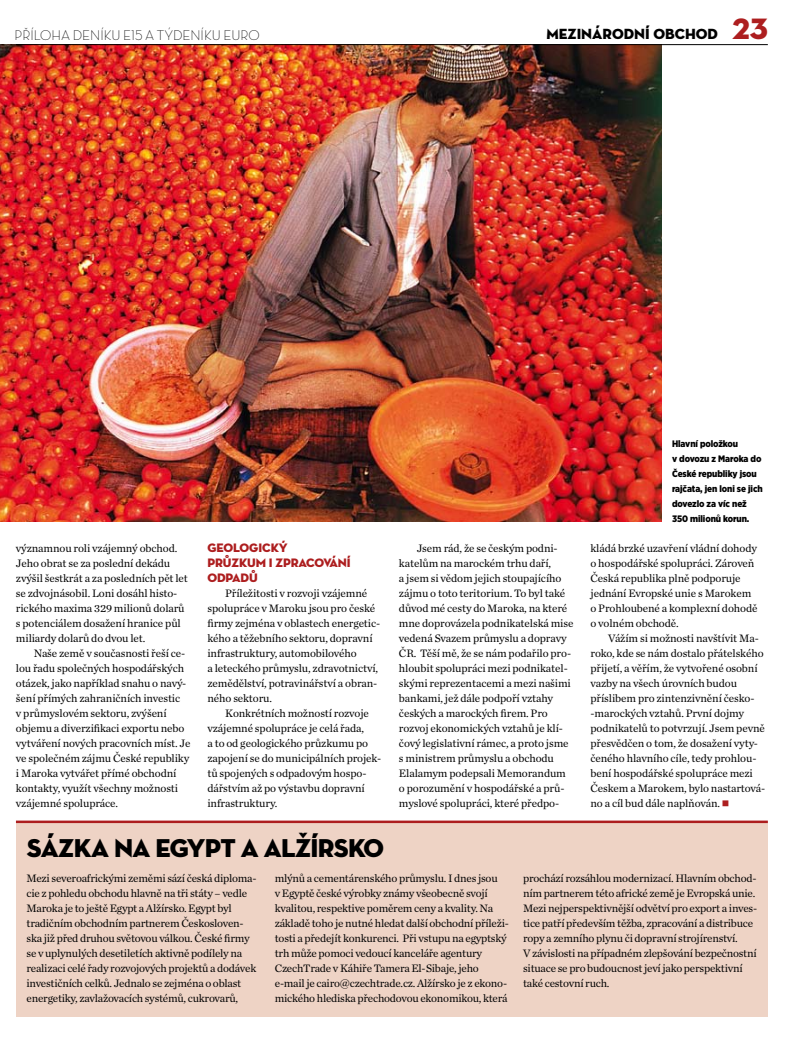
<style>
.page{position:relative;width:798px;height:1053px;background:#fff}
.page>*{position:absolute;margin:0;border:0;box-sizing:border-box;transform-origin:0 0}
.t1{font:26.25px "Neutra Disp Titling";letter-spacing:-.025em;color:#000}
.t2{font:15px "Neutra Disp Titling";color:#000}
.t3{font:14.25px "Neutra Disp Light Alt";color:#000}
.t4{font:12.5px/15px "Neutra Disp Titling";letter-spacing:-.01em;color:#ad1e1f}
.t5{font:11.25px/15px "Chronicle Text G1";letter-spacing:-.01em;color:#000}
.t6{font:900 9.38px/15px "Gotham Narrow";letter-spacing:-.01em;color:#000}
.s1{font-size:30px;color:#ad1e1f}
.s2{color:#ad1e1f}
</style>
<div class="page">
<img style="left:0;top:44px;width:661px;height:477px">
<div style="left:16px;top:821px;width:751px;height:195px;background:#eed3c5"></div>
<hr style="left:16px;top:820px;width:751px;height:3px;background:#ad1e1f">
<hr style="left:16px;top:44px;width:751px;height:1px;background:#000">
<p class="t3" style="left:15px;top:27px;width:9px">PŘÍLOHA</p>
<p class="t3" style="left:73px;top:27px;width:9px">DENÍKU</p>
<p class="t3" style="left:123px;top:27px;width:31px">E15 ATÝDENÍKU</p>
<p class="t3" style="left:223px;top:27px;width:10px">EURO</p>
<p class="t2" style="left:546px;top:25px;width:223px">MEZINÁRODNÍ OBCHOD <span class="s1">23</span></p>
<p class="t5" style="left:16px;top:539px;width:163px">významnou roli vzájemný obchod.</p>
<p class="t5" style="left:16px;top:554px;width:156px">Jeho obrat se za poslední dekádu</p>
<p class="t5" style="left:16px;top:569px;width:173px">zvýšil šestkrát a za posledních pět let</p>
<p class="t5" style="left:16px;top:584px;width:163px">se zdvojnásobil. Loni dosáhl histo-</p>
<p class="t5" style="left:16px;top:599px;width:170px">rického maxima 329 milionů dolarů</p>
<p class="t5" style="left:16px;top:614px;width:166px">s potenciálem dosažení hranice půl</p>
<p class="t5" style="left:16px;top:629px;width:131px">miliardy dolarů do dvou let.</p>
<p class="t5" style="left:34px;top:644px;width:153px">Naše země v současnosti řeší ce-</p>
<p class="t5" style="left:16px;top:659px;width:170px">lou řadu společných hospodářských</p>
<p class="t5" style="left:16px;top:674px;width:172px">otázek, jako například snahu o navý-</p>
<p class="t5" style="left:16px;top:689px;width:166px">šení přímých zahraničních investic</p>
<p class="t5" style="left:16px;top:704px;width:152px">v průmyslovém sektoru, zvýšení</p>
<p class="t5" style="left:16px;top:719px;width:170px">objemu a diverzifikaci exportu nebo</p>
<p class="t5" style="left:16px;top:734px;width:176px">vytváření nových pracovních míst. Je</p>
<p class="t5" style="left:16px;top:749px;width:175px">ve společném zájmu České republiky</p>
<p class="t5" style="left:16px;top:764px;width:162px">i Maroka vytvářet přímé obchodní</p>
<p class="t5" style="left:16px;top:779px;width:163px">kontakty, využít všechny možnosti</p>
<p class="t5" style="left:16px;top:794px;width:104px">vzájemné spolupráce.</p>
<p class="t4" style="left:207px;top:540px;width:145px">GEOLOGICKÝ<br>PRŮZKUM I ZPRACOVÁNÍ<br>ODPADŮ</p>
<p class="t5" style="left:225px;top:584px;width:143px">Příležitosti v rozvoji vzájemné</p>
<p class="t5" style="left:207px;top:599px;width:169px">spolupráce v Maroku jsou pro české</p>
<p class="t5" style="left:207px;top:614px;width:174px">firmy zejména v oblastech energetic-</p>
<p class="t5" style="left:207px;top:629px;width:167px">kého a těžebního sektoru, dopravní</p>
<p class="t5" style="left:207px;top:644px;width:151px">infrastruktury, automobilového</p>
<p class="t5" style="left:207px;top:659px;width:172px">a leteckého průmyslu, zdravotnictví,</p>
<p class="t5" style="left:207px;top:674px;width:171px">zemědělství, potravinářství a obran-</p>
<p class="t5" style="left:207px;top:689px;width:66px">ného sektoru.</p>
<p class="t5" style="left:225px;top:704px;width:145px">Konkrétních možností rozvoje</p>
<p class="t5" style="left:207px;top:719px;width:158px">vzájemné spolupráce je celá řada,</p>
<p class="t5" style="left:207px;top:734px;width:162px">a to od geologického průzkumu po</p>
<p class="t5" style="left:207px;top:749px;width:175px">zapojení se do municipálních projek-</p>
<p class="t5" style="left:207px;top:764px;width:160px">tů spojených s odpadovým hospo-</p>
<p class="t5" style="left:207px;top:779px;width:159px">dářstvím až po výstavbu dopravní</p>
<p class="t5" style="left:207px;top:794px;width:71px">infrastruktury.</p>
<p class="t6" style="left:671px;top:435px;width:92px">Hlavní položkou<br>v dovozu z Maroka do<br>České republiky jsou rajčata, jen loni se jich dovezlo za víc než<br>350 milionů korun.</p>
<p class="t5" style="left:399px;top:539px;width:176px;text-indent:18px">Jsem rád, že se českým podni&shy;katelům na marockém trhu daří,<br>a jsem si vědom jejich stoupajícího zájmu o toto teritorium. To byl také důvod mé cesty do Maroka, na které mne doprovázela podnikatelská mise vedená Svazem průmyslu a dopravy ČR. Těší mě, že se nám podařilo pro&shy;hloubit spolupráci mezi podnikatel&shy;skými reprezentacemi a mezi našimi bankami, jež dále podpoří vztahy českých a marockých firem. Pro rozvoj ekonomických vztahů je klí&shy;čový legislativní rámec, a proto jsme s ministrem průmyslu a obchodu Elalamym podepsali Memorandum o porozumění v hospodářské a prů&shy;myslové spolupráci, které předpo-</p>
<p class="t5" style="left:590px;top:539px;width:168px">kládá brzké uzavření vládní dohody</p>
<p class="t5" style="left:590px;top:554px;width:165px">o hospodářské spolupráci. Zároveň</p>
<p class="t5" style="left:590px;top:569px;width:152px">Česká republika plně podporuje</p>
<p class="t5" style="left:590px;top:584px;width:162px">jednání Evropské unie s Marokem</p>
<p class="t5" style="left:590px;top:599px;width:168px">o Prohloubené a komplexní dohodě</p>
<p class="t5" style="left:590px;top:614px;width:90px">o volném obchodě.</p>
<p class="t5" style="left:608px;top:629px;width:152px">Vážím si možnosti navštívit Ma-</p>
<p class="t5" style="left:590px;top:644px;width:174px">roko, kde se nám dostalo přátelského</p>
<p class="t5" style="left:590px;top:659px;width:169px">přijetí, a věřím, že vytvořené osobní</p>
<p class="t5" style="left:590px;top:674px;width:148px">vazby na všech úrovních budou</p>
<p class="t5" style="left:590px;top:689px;width:165px">příslibem pro zintenzivnění česko-</p>
<p class="t5" style="left:590px;top:704px;width:155px">-marockých vztahů. První dojmy</p>
<p class="t5" style="left:590px;top:719px;width:176px">podnikatelů to potvrzují. Jsem pevně</p>
<p class="t5" style="left:590px;top:734px;width:169px">přesvědčen o tom, že dosažení vyty-</p>
<p class="t5" style="left:590px;top:749px;width:167px">čeného hlavního cíle, tedy prohlou-</p>
<p class="t5" style="left:590px;top:764px;width:164px">bení hospodářské spolupráce mezi</p>
<p class="t5" style="left:590px;top:779px;width:176px">Českem a Marokem, bylo nastartová-</p>
<p class="t5" style="left:590px;top:794px;width:140px">no a cíl bud dále naplňován. <span class="s2">■</span></p>
<p class="t1" style="left:27px;top:831px;width:357px">SÁZKA NA EGYPT A ALŽÍRSKO</p>
<p class="t5" style="left:26px;top:869px;width:231px">Mezi severoafrickými zeměmi sází česká diploma&shy;cie z pohledu obchodu hlavně na tři státy – vedle Maroka je to ještě Egypt a Alžírsko. Egypt byl tradičním obchodním partnerem Českosloven&shy;ska již před druhou světovou válkou. České firmy se v uplynulých desetiletích aktivně podílely na realizaci celé řady rozvojových projektů a dodávek investičních celků. Jednalo se zejména o oblast energetiky, zavlažovacích systémů, cukrovarů,</p>
<p class="t5" style="left:275px;top:869px;width:235px">mlýnů a cementárenského průmyslu. I dnes jsou<br>v Egyptě české výrobky známy všeobecně svojí kvalitou, respektive poměrem ceny a kvality. Na základě toho je nutné hledat další obchodní příleži&shy;tosti a předejít konkurenci. Při vstupu na egyptský trh může pomoci vedoucí kanceláře agentury CzechTrade v Káhiře Tamera El-Sibaje, jeho e-mail je cairo@czechtrade.cz. Alžírsko je z ekono&shy;mického hlediska přechodovou ekonomikou, která</p>
<p class="t5" style="left:523px;top:869px;width:235px">prochází rozsáhlou modernizací. Hlavním obchod&shy;ním partnerem této africké země je Evropská unie.<br>Mezi nejperspektivnější odvětví pro export a inves&shy;tice patří především těžba, zpracování a distribuce ropy a zemního plynu či dopravní strojírenství.<br>V závislosti na případném zlepšování bezpečnostní situace se pro budoucnost jeví jako perspektivní také cestovní ruch.</p>
</div>
